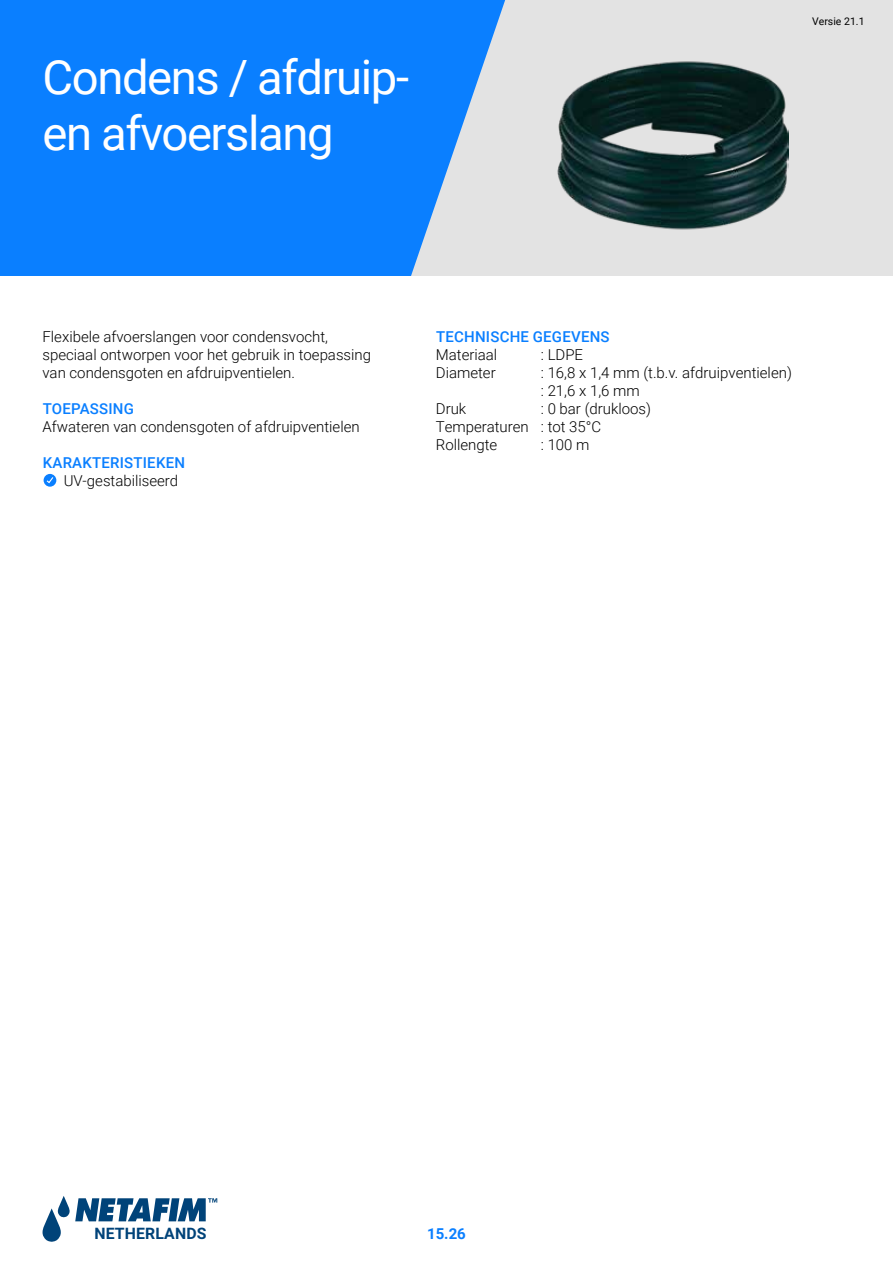
<style>
.page{position:relative;width:893px;height:1263px;background:#fff}
.page>*{position:absolute;margin:0;border:0;box-sizing:border-box;transform-origin:0 0}
.t1{font:52.5px/55.5px "Roboto";letter-spacing:-.03em;color:#fff}
.t2{font:47.25px/55.5px "Roboto";letter-spacing:-.03em;color:#fff}
.t3{font:700 15.9px "Roboto";letter-spacing:.01em;color:#004379}
.t4{font:300 15px/18px "Roboto";color:#000}
.t5{font:500 15px "Roboto";letter-spacing:.015em;color:#0a7fff}
.t6{font:700 15px "Roboto";color:#0a7fff}
.t7{font:10.5px "Roboto";color:#000}
</style>
<div class="page">
<svg style="left:43px;top:1196px;width:174px;height:46px"></svg>
<svg style="left:44px;top:474px;width:12px;height:13px"></svg>
<svg style="left:45px;top:476px;width:9px;height:8px"></svg>
<div style="left:5px;top:0;width:888px;height:276px;background:#e3e3e3"></div>
<svg style="left:0;top:0;width:505px;height:276px;background:#1e88fc"></svg>
<img style="left:558px;top:61px;width:231px;height:169px">
<h2 class="t2" style="left:43px;top:48px;width:368px">Condens / afdruip&shy;en afvoerslang</h2>
<h1 class="t1" style="left:65px;top:57px;width:396px">Elektrolasfittingen<br>ELGEF+</h1>
<p class="t7" style="left:812px;top:14px;width:54px">Versie 21.1</p>
<p class="t4" style="left:43px;top:327px;width:330px">Flexibele afvoerslangen voor condensvocht, speciaal ontworpen voor het gebruik in toepassing van condensgoten en afdruipventielen.</p>
<p class="t5" style="left:43px;top:398px;width:93px">TOEPASSING</p>
<p class="t4" style="left:43px;top:417px;width:319px">Afwateren van condensgoten of afdruipventielen</p>
<p class="t5" style="left:43px;top:452px;width:144px">KARAKTERISTIEKEN</p>
<p class="t4" style="left:64px;top:471px;width:116px">UV-gestabiliseerd</p>
<p class="t5" style="left:436px;top:326px;width:175px">TECHNISCHE GEGEVENS</p>
<p class="t4" style="left:436px;top:345px;width:63px">Materiaal</p>
<p class="t4" style="left:541px;top:345px;width:44px">: LDPE</p>
<p class="t4" style="left:436px;top:363px;width:61px">Diameter</p>
<p class="t4" style="left:541px;top:363px;width:252px">: 16,8 x 1,4 mm (t.b.v. afdruipventielen) : 21,6 x 1,6 mm</p>
<p class="t4" style="left:436px;top:399px;width:32px">Druk</p>
<p class="t4" style="left:436px;top:399px;width:217px;text-indent:105px">: 0 bar (drukloos)<br>Temperaturen : tot 35°C<br>Rollengte</p>
<p class="t4" style="left:541px;top:435px;width:50px">: 100 m</p>
<p class="t3" style="left:94px;top:1223px;width:114px">NETHERLANDS</p>
<p class="t6" style="left:427px;top:1223px;width:40px">15.26</p>
</div>
